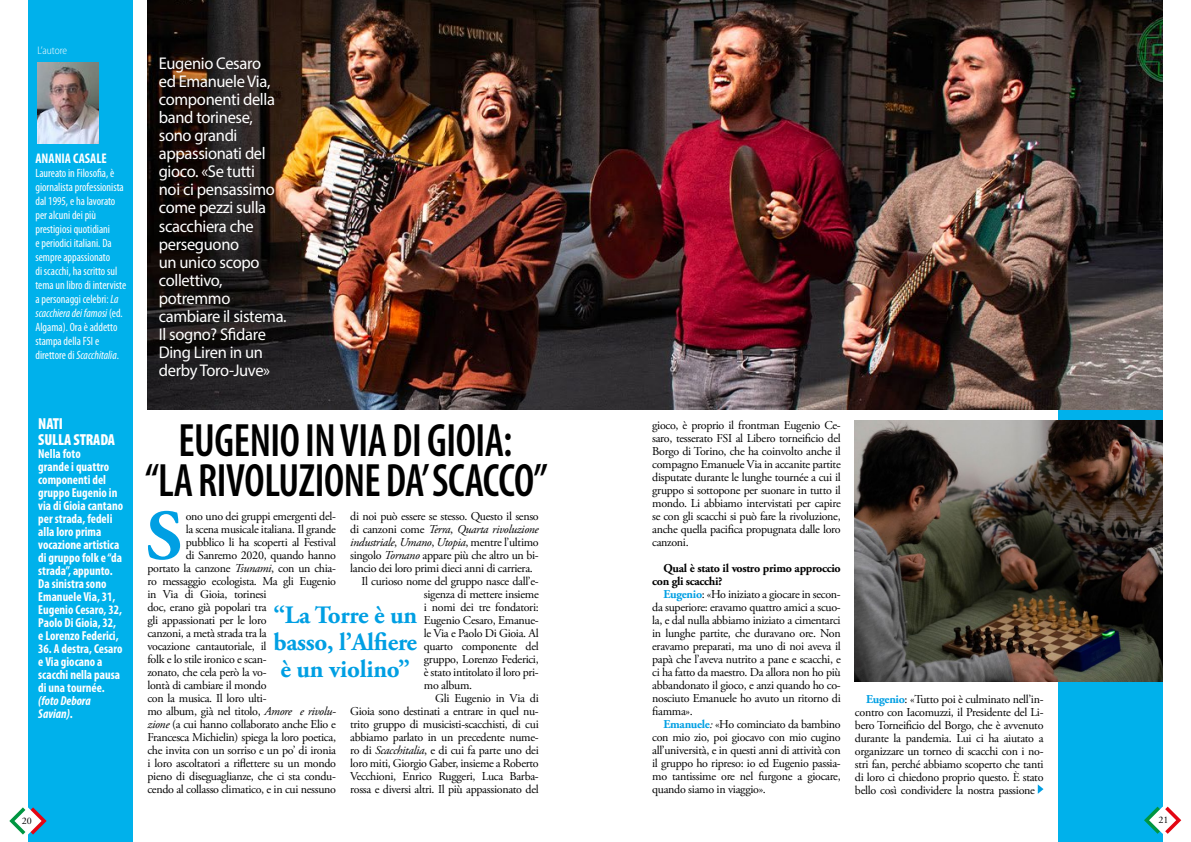
<style>
.page{position:relative;width:1191px;height:842px;background:#fff}
.page>*{position:absolute;margin:0;border:0;box-sizing:border-box;transform-origin:0 0}
.t1{font:700 70.8px "Adobe Garamond Pro";color:#009fe3}
.t2{font:600 condensed 47px/40px "Myriad Pro";letter-spacing:-.01em;color:#000;text-align:center;scale:.92 1}
.t3{font:700 25px/27px "Adobe Garamond Pro";letter-spacing:-.01em;color:#009fe3;text-align:justify}
.t4{font:17px/18px "Myriad Pro";letter-spacing:-.02em;color:#fff}
.t5{font:900 condensed 16px/16px "Myriad Pro";letter-spacing:-.01em;color:#fff;scale:.96 1}
.t6{font:700 condensed 14px "Myriad Pro";color:#fff;scale:.96 1}
.t7{font:700 condensed 13px/13px "Myriad Pro";color:#fff;scale:.96 1}
.t8{font:italic 700 condensed 13px/13px "Myriad Pro";color:#fff;scale:.96 1}
.t9{font:12px/13px "Adobe Garamond Pro";letter-spacing:-.025em;color:#000;text-align:justify}
.t10{font:condensed 12px/14px "Myriad Pro";color:#fff;scale:.96 1}
.t11{font:italic 12px "Adobe Garamond Pro";letter-spacing:-.025em;color:#000}
.t12{font:700 12px/13px "Adobe Garamond Pro";letter-spacing:-.025em;color:#000}
.t13{font:300 semi-condensed 11px "Myriad Pro";color:#fff;scale:.96 1}
.t14{font:10px "Adobe Garamond Pro";color:#000}
.s1{font-style:italic}
.s2{font-style:normal}
.s3{font-weight:700;color:#009fe3}
</style>
<div class="page">
<div style="left:28px;top:0;width:105px;height:842px;background:#00b1eb"></div>
<svg style="left:9px;top:807px;width:38px;height:27px"></svg>
<div style="left:1057px;top:0;width:105px;height:842px;background:#00b1eb"></div>
<img style="left:147px;top:0;width:1015px;height:410px">
<svg style="left:1144px;top:807px;width:37px;height:27px"></svg>
<svg style="left:1037px;top:784px;width:6px;height:10px"></svg>
<img style="left:855px;top:421px;width:307px;height:261px">
<img style="left:38px;top:62px;width:61px;height:82px">
<p class="t13" style="left:38px;top:45px;width:32px">L’autore</p>
<p class="t6" style="left:35px;top:150px;width:76px">ANANIA CASALE</p>
<p class="t10" style="left:35px;top:166px;width:96px">Laureato in Filosofia, è giornalista professionista dal 1995, e ha lavorato per alcuni dei più prestigiosi quotidiani<br>e periodici italiani. Da sempre appassionato<br>di scacchi, ha scritto sul tema un libro di interviste a personaggi celebri: <span class="s1">La scacchiera dei famosi</span> (ed.<br>Algama). Ora è addetto stampa della FSI e direttore di <span class="s1">Scacchitalia</span>.</p>
<h3 class="t5" style="left:38px;top:415px;width:81px">NATI<br>SULLA STRADA</h3>
<p class="t7" style="left:38px;top:447px;width:90px">Nella foto<br>grande i quattro componenti del gruppo Eugenio in via di Gioia cantano per strada, fedeli alla loro prima vocazione artistica di gruppo folk e “da strada”, appunto.<br>Da sinistra sono<br>Emanuele Via, 31,<br>Eugenio Cesaro, 32,<br>Paolo Di Gioia, 32, e Lorenzo Federici,</p>
<p class="t7" style="left:38px;top:642px;width:89px">36. A destra, Cesaro e Via giocano a scacchi nella pausa di una tournée.</p>
<p class="t8" style="left:38px;top:694px;width:56px">(foto Debora<br>Savian)<span class="s2">.</span></p>
<p class="t14" style="left:22px;top:814px;width:11px">20</p>
<p class="t4" style="left:159px;top:54px;width:129px">Eugenio Cesaro<br>ed Emanuele Via, componenti della band torinese, sono grandi appassionati del gioco. «Se tutti<br>noi ci pensassimo come pezzi sulla scacchiera che perseguono<br>un unico scopo collettivo, potremmo cambiare il sistema.<br>Il sogno? Sfidare<br>Ding Liren in un derby Toro-Juve»</p>
<h2 class="t2" style="left:145px;top:421px;width:439px">EUGENIO IN VIA DI GIOIA:<br>“LA RIVOLUZIONE DA’SCACCO”</h2>
<h1 class="t1" style="left:146px;top:495px;width:37px">S</h1>
<p class="t9" style="left:186px;top:510px;width:152px">ono uno dei gruppi emergenti del-</p>
<p class="t9" style="left:350px;top:510px;width:190px">di noi può essere se stesso. Questo il senso</p>
<p class="t11" style="left:350px;top:522px;width:190px"><span class="s2">di canzoni come</span> Terra<span class="s2">,</span> Quarta rivoluzione</p>
<p class="t11" style="left:350px;top:535px;width:190px">industriale<span class="s2">,</span> Umano<span class="s2">,</span> Utopia<span class="s2">, mentre l’ultimo</span></p>
<p class="t9" style="left:350px;top:549px;width:190px">singolo <span class="s1">Tornano</span> appare più che altro un bi-</p>
<p class="t9" style="left:350px;top:562px;width:184px">lancio dei loro primi dieci anni di carriera.</p>
<p class="t9" style="left:361px;top:575px;width:179px">Il curioso nome del gruppo nasce dall’e-</p>
<p class="t9" style="left:424px;top:588px;width:116px">sigenza di mettere insieme</p>
<p class="t9" style="left:424px;top:601px;width:116px">i nomi dei tre fondatori:</p>
<p class="t9" style="left:424px;top:614px;width:116px">Eugenio Cesaro, Emanue-</p>
<p class="t9" style="left:424px;top:627px;width:116px">le Via e Paolo Di Gioia. Al</p>
<p class="t9" style="left:424px;top:640px;width:116px">quarto componente del</p>
<p class="t9" style="left:424px;top:653px;width:116px">gruppo, Lorenzo Federici,</p>
<p class="t9" style="left:424px;top:666px;width:116px">è stato intitolato il loro pri-</p>
<p class="t9" style="left:424px;top:679px;width:50px">mo album.</p>
<p class="t9" style="left:435px;top:692px;width:105px">Gli Eugenio in Via di</p>
<p class="t9" style="left:350px;top:705px;width:190px">Gioia sono destinati a entrare in quel nu-</p>
<p class="t9" style="left:350px;top:718px;width:190px">trito gruppo di musicisti-scacchisti, di cui</p>
<p class="t9" style="left:350px;top:731px;width:190px">abbiamo parlato in un precedente nume-</p>
<p class="t9" style="left:350px;top:744px;width:190px">ro di <span class="s1">Scacchitalia</span>, e di cui fa parte uno dei</p>
<p class="t9" style="left:350px;top:757px;width:190px">loro miti, Giorgio Gaber, insieme a Roberto</p>
<p class="t9" style="left:350px;top:770px;width:190px">Vecchioni, Enrico Ruggeri, Luca Barba-</p>
<p class="t9" style="left:350px;top:783px;width:190px">rossa e diversi altri. Il più appassionato del</p>
<p class="t9" style="left:186px;top:523px;width:152px">la scena musicale italiana. Il grande</p>
<p class="t9" style="left:186px;top:536px;width:152px">pubblico li ha scoperti al Festival</p>
<p class="t9" style="left:186px;top:549px;width:152px">di Sanremo 2020, quando hanno</p>
<p class="t9" style="left:147px;top:562px;width:190px">portato la canzone <span class="s1">Tsunami</span>, con un chia-</p>
<p class="t9" style="left:147px;top:575px;width:190px">ro messaggio ecologista. Ma gli Eugenio</p>
<p class="t9" style="left:147px;top:588px;width:121px">in Via di Gioia, torinesi</p>
<p class="t9" style="left:147px;top:601px;width:121px">doc, erano già popolari tra</p>
<p class="t9" style="left:147px;top:614px;width:121px">gli appassionati per le loro</p>
<p class="t9" style="left:147px;top:627px;width:121px">canzoni, a metà strada tra la</p>
<p class="t9" style="left:147px;top:640px;width:121px">vocazione cantautoriale, il</p>
<p class="t9" style="left:147px;top:653px;width:121px">folk e lo stile ironico e scan-</p>
<p class="t9" style="left:147px;top:666px;width:121px">zonato, che cela però la vo-</p>
<p class="t9" style="left:147px;top:679px;width:121px">lontà di cambiare il mondo</p>
<p class="t9" style="left:147px;top:692px;width:121px">con la musica. Il loro ulti-</p>
<p class="t9" style="left:147px;top:705px;width:190px">mo album, già nel titolo, <span class="s1">Amore e rivolu-</span></p>
<p class="t9" style="left:147px;top:718px;width:190px"><span class="s1">zione</span> (a cui hanno collaborato anche Elio e</p>
<p class="t9" style="left:147px;top:731px;width:190px">Francesca Michielin) spiega la loro poetica,</p>
<p class="t9" style="left:147px;top:744px;width:190px">che invita con un sorriso e un po’ di ironia</p>
<p class="t9" style="left:147px;top:757px;width:190px">i loro ascoltatori a riflettere su un mondo</p>
<p class="t9" style="left:147px;top:770px;width:190px">pieno di diseguaglianze, che ci sta condu-</p>
<p class="t9" style="left:147px;top:783px;width:190px">cendo al collasso climatico, e in cui nessuno</p>
<h3 class="t3" style="left:273px;top:602px;width:145px">“La Torre è un basso, l’Alfiere è un violino”</h3>
<p class="t9" style="left:652px;top:419px;width:190px">gioco, è proprio il frontman Eugenio Ce&shy;saro, tesserato FSI al Libero torneificio del Borgo di Torino, che ha coinvolto anche il compagno Emanuele Via in accanite partite disputate durante le lunghe tournée a cui il gruppo si sottopone per suonare in tutto il mondo. Li abbiamo intervistati per capire se con gli scacchi si può fare la rivoluzione, anche quella pacifica propugnata dalle loro canzoni.</p>
<p class="t12" style="left:652px;top:562px;width:190px;text-indent:11px">Qual è stato il vostro primo approccio con gli scacchi?</p>
<p class="t9" style="left:652px;top:588px;width:190px;text-indent:11px"><span class="s3">Eugenio</span>: «Ho iniziato a giocare in secon&shy;da superiore: eravamo quattro amici a scuo&shy;la, e dal nulla abbiamo iniziato a cimentarci in lunghe partite, che duravano ore. Non eravamo preparati, ma uno di noi aveva il papà che l’aveva nutrito a pane e scacchi, e ci ha fatto da maestro. Da allora non ho più abbandonato il gioco, e anzi quando ho co&shy;nosciuto Emanuele ho avuto un ritorno di fiamma».</p>
<p class="t9" style="left:652px;top:718px;width:190px;text-indent:11px"><span class="s3">Emanuele</span><span class="s1">:</span> «Ho cominciato da bambino con mio zio, poi giocavo con mio cugino all’università, e in questi anni di attività con il gruppo ho ripreso: io ed Eugenio passia&shy;mo tantissime ore nel furgone a giocare, quando siamo in viaggio».</p>
<p class="t9" style="left:855px;top:693px;width:190px;text-indent:11px"><span class="s3">Eugenio</span>: «Tutto poi è culminato nell’in&shy;contro con Iacomuzzi, il Presidente del Li&shy;bero Torneificio del Borgo, che è avvenuto durante la pandemia. Lui ci ha aiutato a organizzare un torneo di scacchi con i no&shy;stri fan, perché abbiamo scoperto che tanti di loro ci chiedono proprio questo. È stato bello così condividere la nostra passione</p>
<p class="t14" style="left:1158px;top:814px;width:11px">21</p>
</div>
